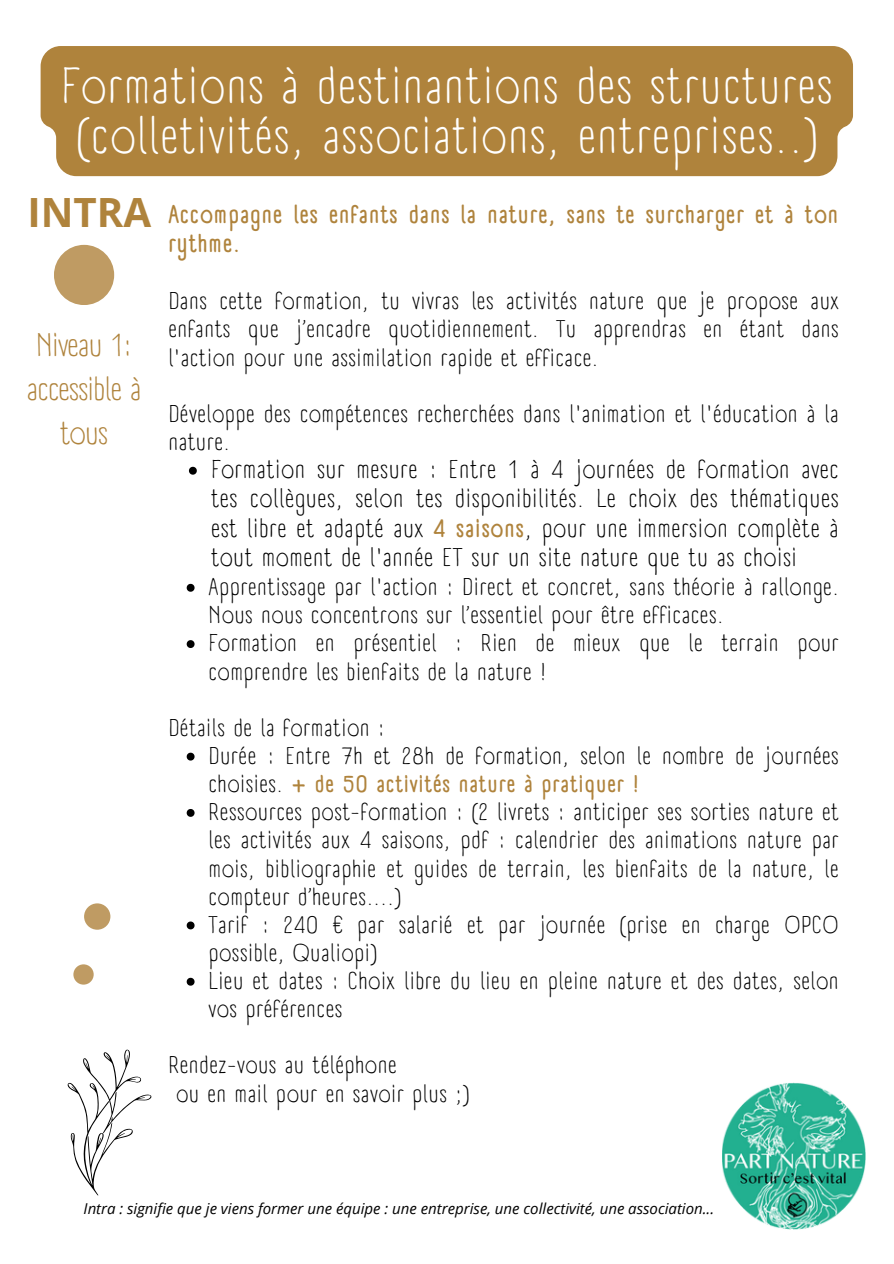
<style>
.page{position:relative;width:894px;height:1264px;background:#fff}
.page>*{position:absolute;margin:0;border:0;box-sizing:border-box;transform-origin:0 0}
.t1{font:49.5px/49.5px "A Day Without Sun Text";letter-spacing:.05em;color:#fff;text-align:center}
.t2{font:700 40.35px "Open Sans";color:#af833c}
.t3{font:31.65px/43.8px "A Day Without Sun Text";color:#af833c;text-align:center}
.t4{font:25.05px/29.2px "A Day Without Sun Text";letter-spacing:.05em;color:#000;text-align:justify}
.t5{font:700 25.05px/29.2px "A Day Without Sun Text";letter-spacing:.05em;color:#af833c}
.t6{font:23.55px/28.2px "A Day Without Sun Text";letter-spacing:.05em;color:#000}
.t7{font:italic 15px "Open Sans";color:#000}
.s1{font-weight:700;color:#af833c}
</style>
<div class="page">
<svg style="left:67px;top:1049px;width:85px;height:146px"></svg>
<div style="left:41px;top:46px;width:811px;height:130px;background:#af833c"></div>
<div style="left:54px;top:245px;width:60px;height:60px;background:#bf9b63;border-radius:50%"></div>
<div style="left:84px;top:903px;width:26px;height:26px;background:#bf9b63;border-radius:50%"></div>
<div style="left:73px;top:964px;width:21px;height:20px;background:#bf9b63;border-radius:50%"></div>
<svg style="left:189px;top:467px;width:8px;height:7px"></svg>
<svg style="left:187px;top:584px;width:7px;height:7px"></svg>
<svg style="left:187px;top:640px;width:7px;height:8px"></svg>
<svg style="left:187px;top:752px;width:7px;height:8px"></svg>
<svg style="left:187px;top:809px;width:7px;height:7px"></svg>
<svg style="left:187px;top:921px;width:7px;height:8px"></svg>
<svg style="left:187px;top:977px;width:7px;height:8px"></svg>
<img style="left:722px;top:1082px;width:143px;height:147px">
<h1 class="t1" style="left:62px;top:61px;width:771px">Formations à destinantions des structures (colletivités, associations, entreprises..)</h1>
<h2 class="t5" style="left:169px;top:199px;width:671px">Accompagne les enfants dans la nature, sans te surcharger et à ton rythme.</h2>
<h4 class="t6" style="left:169px;top:287px;width:671px;text-align:justify">Dans cette formation, tu vivras les activités nature que je propose aux enfants que j’encadre quotidiennement. Tu apprendras en étant dans l'action pour une assimilation rapide et efficace.</h4>
<h5 class="t6" style="left:169px;top:399px;width:671px">Développe des compétences recherchées dans l'animation et l'éducation à la nature.</h5>
<h5 class="t4" style="left:211px;top:455px;width:628px">Formation sur mesure : Entre 1 à 4 journées de formation avec tes collègues, selon tes disponibilités. Le choix des thématiques est libre et adapté aux <span class="s1">4 saisons</span>, pour une immersion complète à tout moment de l'année ET sur un site nature que tu as choisi</h5>
<p class="t6" style="left:209px;top:573px;width:631px">Apprentissage par l'action : Direct et concret, sans théorie à rallonge.<br>Nous nous concentrons sur l’essentiel pour être efficaces.</p>
<p class="t6" style="left:209px;top:629px;width:631px">Formation en présentiel : Rien de mieux que le terrain pour comprendre les bienfaits de la nature !</p>
<p class="t6" style="left:169px;top:713px;width:217px">Détails de la formation :</p>
<h5 class="t6" style="left:209px;top:741px;width:631px">Durée : Entre 7h et 28h de formation, selon le nombre de journées choisies. <span class="s1">+ de 50 activités nature à pratiquer !</span></h5>
<p class="t6" style="left:209px;top:798px;width:631px;text-align:justify">Ressources post-formation : (2 livrets : anticiper ses sorties nature et les activités aux 4 saisons, pdf : calendrier des animations nature par mois, bibliographie et guides de terrain, les bienfaits de la nature, le compteur d’heures....)</p>
<p class="t6" style="left:209px;top:910px;width:631px">Tarif : 240 € par salarié et par journée (prise en charge OPCO possible, Qualiopi)</p>
<p class="t6" style="left:209px;top:966px;width:631px">Lieu et dates : Choix libre du lieu en pleine nature et des dates, selon vos préférences</p>
<p class="t6" style="left:176px;top:1051px;width:294px;text-indent:-8px">Rendez-vous au téléphone<br>ou en mail pour en savoir plus ;)</p>
<h5 class="t2" style="left:27px;top:184px;width:125px">INTRA</h5>
<p class="t3" style="left:27px;top:323px;width:115px">Niveau 1: accessible à tous</p>
<h3 class="t7" style="left:84px;top:1197px;width:632px">Intra : signifie que je viens former une équipe : une entreprise, une collectivité, une association...</h3>
</div>
